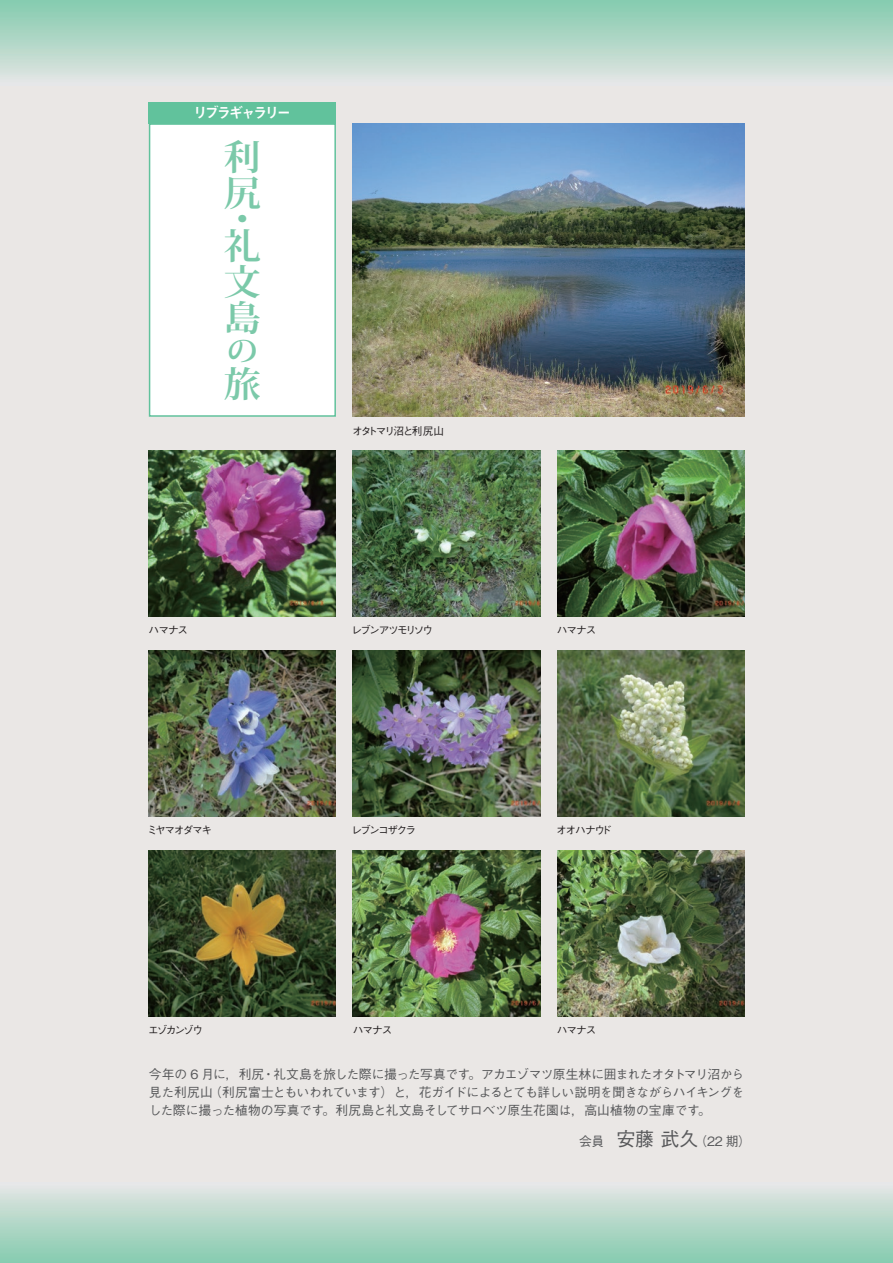
<style>
.page{position:relative;width:893px;height:1263px;background:#eae7e5}
.page>*{position:absolute;margin:0;border:0;box-sizing:border-box;transform-origin:0 0}
.t1{font:700 35.4px/35.7px "Koz Min Pro";color:#7bc9a9;scale:1.05 1}
.t2{font:700 30.3px "Koz Min Pro";color:#7bc9a9;scale:1.05 1}
.t3{font:14.4px "Midashi Go Pro MB31";letter-spacing:-.16em;color:#fff}
.t4{font:500 12.75px/18.1px "Gothic BBB Pro";letter-spacing:-.015em;color:#57585a;text-align:justify}
.t5{font:500 10.65px "Gothic BBB Pro";letter-spacing:-.135em;color:#231f20}
.t6{font:500 10.65px "Gothic BBB Pro";letter-spacing:-.155em;color:#231f20}
.s1{font-size:19.2px}
</style>
<div class="page">
<div style="left:150px;top:124px;width:185px;height:292px;background:#fff"></div>
<div style="left:149px;top:123px;width:187px;height:294px;border:2px solid #61c29c"></div>
<div style="left:0;top:0;width:893px;height:85px;background:linear-gradient(to bottom,#83caad,#e5e6e5)"></div>
<img style="left:353px;top:123px;width:391px;height:294px">
<img style="left:353px;top:850px;width:187px;height:166px">
<img style="left:557px;top:850px;width:187px;height:166px">
<img style="left:149px;top:850px;width:187px;height:166px">
<img style="left:149px;top:451px;width:187px;height:166px">
<img style="left:353px;top:451px;width:187px;height:166px">
<img style="left:557px;top:451px;width:187px;height:166px">
<img style="left:149px;top:651px;width:187px;height:165px">
<img style="left:353px;top:651px;width:187px;height:165px">
<img style="left:557px;top:651px;width:187px;height:165px">
<div style="left:0;top:1182px;width:893px;height:81px;background:linear-gradient(to bottom,#e6e6e6,#84cbad)"></div>
<div style="left:149px;top:102px;width:187px;height:21px;background:#61c29c"></div>
<p class="t3" style="left:193px;top:101px;width:100px">リブラギャラリー</p>
<h1 class="t1" style="left:224px;top:137px;width:36px">利尻</h1>
<h1 class="t1" style="left:224px;top:204px;width:36px;line-height:26.8px">・礼</h1>
<h1 class="t1" style="left:224px;top:263px;width:36px">文島</h1>
<h2 class="t2" style="left:226px;top:329px;width:30px">の</h2>
<h1 class="t1" style="left:224px;top:365px;width:36px">旅</h1>
<p class="t5" style="left:352px;top:422px;width:93px">オタトマリ沼と利尻山</p>
<p class="t5" style="left:149px;top:622px;width:41px">ハマナス</p>
<p class="t6" style="left:351px;top:622px;width:83px">レブンアツモリソウ</p>
<p class="t5" style="left:557px;top:622px;width:41px">ハマナス</p>
<p class="t5" style="left:147px;top:822px;width:66px">ミヤマオダマキ</p>
<p class="t6" style="left:351px;top:822px;width:66px">レブンコザクラ</p>
<p class="t5" style="left:556px;top:822px;width:57px">オオハナウド</p>
<p class="t5" style="left:148px;top:1022px;width:57px">エゾカンゾウ</p>
<p class="t5" style="left:353px;top:1022px;width:41px">ハマナス</p>
<p class="t5" style="left:557px;top:1022px;width:41px">ハマナス</p>
<p class="t4" style="left:149px;top:1063px;width:597px">今年の 6 月に，利尻・礼文島を旅した際に撮った写真です。アカエゾマツ原生林に囲まれたオタトマリ沼から見た利尻山（利尻富士ともいわれています）と，花ガイドによるとても詳しい説明を聞きながらハイキングをした際に撮った植物の写真です。利尻島と礼文島そしてサロベツ原生花園は，高山植物の宝庫です。</p>
<p class="t4" style="left:579px;top:1130px;width:173px">会員　<span class="s1">安藤 武久</span>（22 期）</p>
</div>
